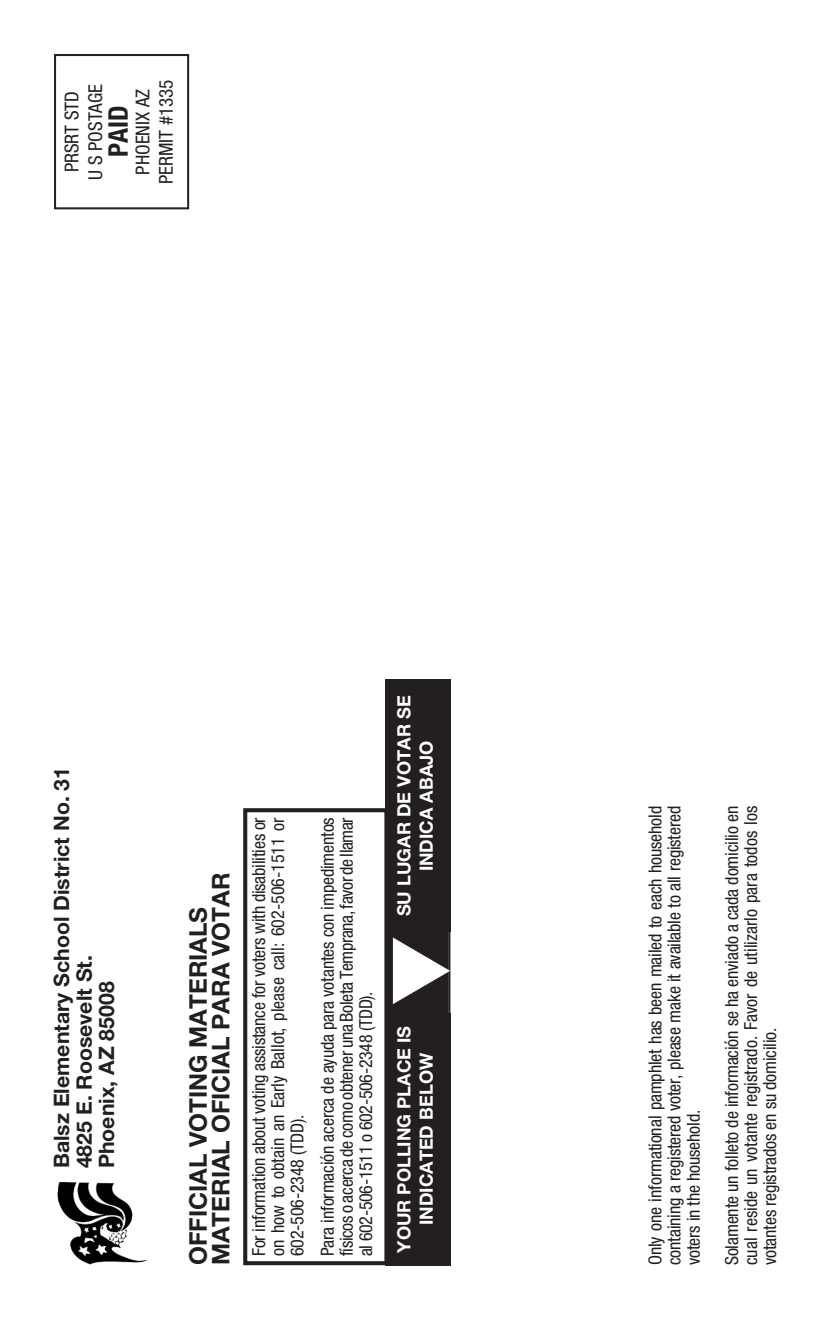
<style>
.page{position:relative;width:831px;height:1317px;background:#fff}
.page>*{position:absolute;margin:0;border:0;box-sizing:border-box;transform-origin:0 0}
.t1{font:700 condensed 27px "Helvetica Neue LT Std";color:#231f20}
.t2{font:700 24.3px/22.5px "Helvetica Neue LT Std";color:#231f20}
.t3{font:700 21.15px/22.5px "Helvetica Neue LT Std";color:#231f20}
.t4{font:condensed 19.12px/23.6px "Helvetica Neue LT Std";color:#231f20;text-align:center}
.t5{font:700 18.22px/22.5px "Helvetica Neue LT Std";color:#fff;text-align:center}
.t6{font:condensed 18px/19.1px "Helvetica Neue LT Std";letter-spacing:-.01em;color:#231f20;text-align:justify}
</style>
<div class="page">
<div style="left:385px;top:680px;width:65px;height:252px;background:#231f20"></div>
<div style="left:54px;top:54px;width:135px;height:155px;border:2px solid #231f20"></div>
<div style="left:385px;top:1012px;width:65px;height:252px;background:#231f20"></div>
<img style="left:57px;top:1182px;width:89px;height:82px">
<div style="left:243px;top:808px;width:145px;height:457px;border:4px solid #231f20"></div>
<div style="left:387px;top:926px;width:61px;height:90px;background:#231f20"></div>
<div style="left:385px;top:924px;width:65px;height:94px;border:2px solid #231f20"></div>
<svg style="left:447px;top:937px;width:3px;height:67px"></svg>
<p class="t4" style="left:132px;top:184px;width:106px;rotate:-90deg">PHOENIX AZ<br>PERMIT #1335</p>
<p class="t4" style="left:61px;top:179px;width:97px;rotate:-90deg">PRSRT STD<br>U S POSTAGE</p>
<h1 class="t1" style="left:109px;top:157px;width:53px;rotate:-90deg">PAID</h1>
<p class="t3" style="left:52px;top:1168px;width:403px;rotate:-90deg">Balsz Elementary School District No. 31<br>4825 E. Roosevelt St.<br>Phoenix, AZ 85008</p>
<h2 class="t2" style="left:189px;top:1264px;width:394px;rotate:-90deg">OFFICIAL VOTING MATERIALS<br>MATERIAL OFICIAL PARA VOTAR</h2>
<p class="t6" style="left:250px;top:1256px;width:440px;rotate:-90deg">For information about voting assistance for voters with disabilities or on how to obtain an Early Ballot, please call: 602-506-1511 or 602-506-2348 (TDD).</p>
<p class="t6" style="left:319px;top:1256px;width:440px;rotate:-90deg">Para información acerca de ayuda para votantes con impedimentos físicos o acerca de como obtener una Boleta Temprana,favor de llamar al 602-506-1511 o 602-506-2348 (TDD).</p>
<p class="t5" style="left:394px;top:916px;width:222px;rotate:-90deg">SU LUGAR DE VOTAR SE<br>INDICA ABAJO</p>
<p class="t5" style="left:394px;top:1252px;width:228px;rotate:-90deg">YOUR POLLING PLACE IS<br>INDICATED BELOW</p>
<p class="t6" style="left:646px;top:1264px;width:461px;rotate:-90deg">Only one informational pamphlet has been mailed to each household containing a registered voter, please make it available to all registered voters in the household.</p>
<p class="t6" style="left:723px;top:1265px;width:461px;rotate:-90deg">Solamente un folleto de información se ha enviado a cada domicilio en cual reside un votante registrado. Favor de utilizarlo para todos los votantes registrados en su domicilio.</p>
</div>
